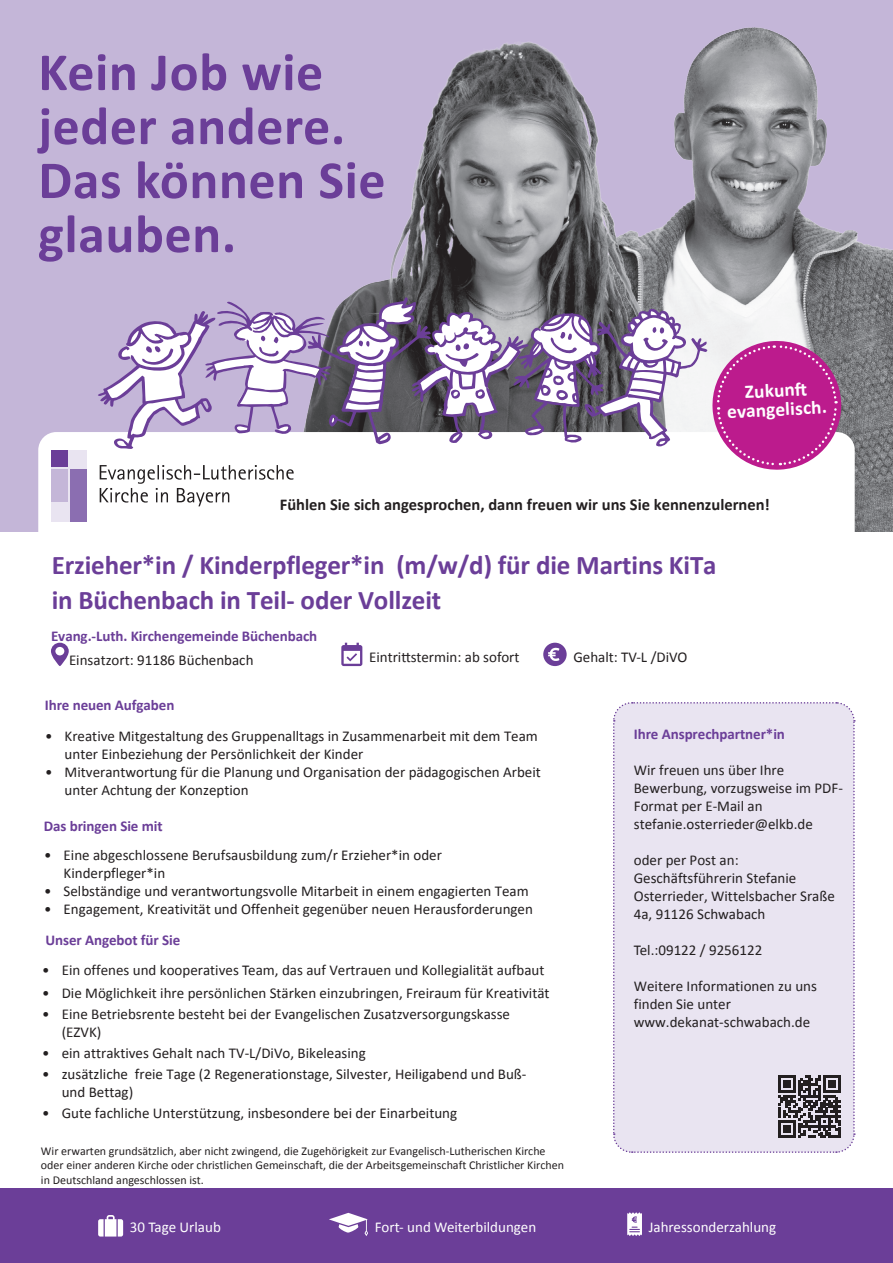
<style>
.page{position:relative;width:893px;height:1263px;background:#fff}
.page>*{position:absolute;margin:0;border:0;box-sizing:border-box;transform-origin:0 0}
.t1{font:700 54px/54px "Calibri";letter-spacing:.01em;color:#6b3e98}
.t2{font:700 27px/34.7px "Calibri";letter-spacing:-.005em;color:#6b3e98}
.t3{font:700 19.35px "Calibri";color:#fff}
.t4{font:700 16.5px "Calibri";color:#231f20}
.t5{font:15px/18px "Calibri";color:#231f20}
.t6{font:700 15px "Calibri";letter-spacing:-.005em;color:#6b3e98}
.t7{font:15px "Calibri";color:#fff}
.t8{font:12px/14.4px "Calibri";color:#231f20}
</style>
<div class="page">
<div style="left:0;top:1188px;width:893px;height:75px;background:#6b3e98"></div>
<svg style="left:51px;top:643px;width:18px;height:23px"></svg>
<svg style="left:341px;top:643px;width:21px;height:23px"></svg>
<svg style="left:543px;top:643px;width:24px;height:23px"></svg>
<div style="left:0;top:0;width:893px;height:531px;background:#c4b6d8"></div>
<img style="left:349px;top:27px;width:544px;height:504px">
<div style="left:38px;top:432px;width:817px;height:100px;background:#fff"></div>
<div style="left:613px;top:702px;width:242px;height:451px;background:#e9e4f1"></div>
<div style="left:51px;top:450px;width:36px;height:72px;background:#e9e4f1"></div>
<div style="left:71px;top:469px;width:16px;height:53px;background:#8b6eb1"></div>
<div style="left:51px;top:469px;width:16px;height:33px;background:#c4b6d8"></div>
<div style="left:51px;top:450px;width:16px;height:16px;background:#6b3e98"></div>
<svg style="left:98px;top:297px;width:745px;height:209px;background:#c3b0c7"></svg>
<svg style="left:98px;top:1215px;width:25px;height:21px"></svg>
<svg style="left:329px;top:1213px;width:39px;height:23px"></svg>
<svg style="left:627px;top:1212px;width:15px;height:24px"></svg>
<p class="t1" style="left:38px;top:43px;width:286px">Kein Job wie</p>
<p class="t1" style="left:38px;top:97px;width:308px">jeder andere.</p>
<p class="t1" style="left:38px;top:151px;width:349px">Das können Sie glauben.</p>
<p class="t3" style="left:744px;top:378px;width:58px;rotate:-3deg">Zukunft</p>
<p class="t3" style="left:726px;top:398px;width:101px;rotate:-3deg">evangelisch.</p>
<p class="t4" style="left:280px;top:493px;width:492px">Fühlen Sie sich angesprochen, dann freuen wir uns Sie kennenzulernen!</p>
<p class="t2" style="left:52px;top:547px;width:666px">Erzieher*in / Kinderpfleger*in (m/w/d) für die Martins KiTa in Büchenbach in Teil- oder Vollzeit</p>
<p class="t6" style="left:51px;top:625px;width:268px">Evang.-Luth. Kirchengemeinde Büchenbach</p>
<p class="t5" style="left:369px;top:647px;width:152px">Eintrittstermin: ab sofort</p>
<p class="t5" style="left:573px;top:647px;width:115px">Gehalt: TV-L /DiVO</p>
<p class="t6" style="left:45px;top:694px;width:131px">Ihre neuen Aufgaben</p>
<p class="t5" style="left:65px;top:726px;width:475px;text-indent:-20px">• Kreative Mitgestaltung des Gruppenalltags in Zusammenarbeit mit dem Team unter Einbeziehung der Persönlichkeit der Kinder</p>
<p class="t5" style="left:65px;top:762px;width:478px;text-indent:-20px">• Mitverantwortung für die Planung und Organisation der pädagogischen Arbeit unter Achtung der Konzeption</p>
<p class="t6" style="left:44px;top:815px;width:120px">Das bringen Sie mit</p>
<p class="t5" style="left:64px;top:846px;width:380px;text-indent:-20px">• Eine abgeschlossene Berufsausbildung zum/r Erzieher*in oder<br>Kinderpfleger*in</p>
<p class="t5" style="left:44px;top:882px;width:486px">• Selbständige und verantwortungsvolle Mitarbeit in einem engagierten Team</p>
<p class="t5" style="left:44px;top:900px;width:490px">• Engagement, Kreativität und Offenheit gegenüber neuen Herausforderungen</p>
<p class="t6" style="left:46px;top:929px;width:136px">Unser Angebot für Sie</p>
<p class="t5" style="left:42px;top:961px;width:504px">• Ein offenes und kooperatives Team, das auf Vertrauen und Kollegialität aufbaut</p>
<p class="t5" style="left:42px;top:983px;width:509px">• Die Möglichkeit ihre persönlichen Stärken einzubringen, Freiraum für Kreativität</p>
<p class="t5" style="left:62px;top:1004px;width:450px;text-indent:-20px">• Eine Betriebsrente besteht bei der Evangelischen Zusatzversorgungskasse (EZVK)</p>
<p class="t5" style="left:42px;top:1043px;width:325px">• ein attraktives Gehalt nach TV-L/DiVo, Bikeleasing</p>
<p class="t5" style="left:62px;top:1064px;width:466px;text-indent:-20px">• zusätzliche freie Tage (2 Regenerationstage, Silvester, Heiligabend und Buß&shy;und Bettag)</p>
<p class="t5" style="left:42px;top:1103px;width:416px">• Gute fachliche Unterstützung, insbesondere bei der Einarbeitung</p>
<p class="t8" style="left:41px;top:1143px;width:525px">Wir erwarten grundsätzlich, aber nicht zwingend, die Zugehörigkeit zur Evangelisch-Lutherischen Kirche oder einer anderen Kirche oder christlichen Gemeinschaft, die der Arbeitsgemeinschaft Christlicher Kirchen in Deutschland angeschlossen ist.</p>
<p class="t6" style="left:634px;top:723px;width:153px">Ihre Ansprechpartner*in</p>
<p class="t5" style="left:634px;top:760px;width:211px">Wir freuen uns über Ihre<br>Bewerbung, vorzugsweise im PDF-<br>Format per E-Mail an stefanie.osterrieder@elkb.de</p>
<p class="t5" style="left:634px;top:850px;width:203px">oder per Post an:<br>Geschäftsführerin Stefanie<br>Osterrieder, Wittelsbacher Sraße<br>4a, 91126 Schwabach</p>
<p class="t5" style="left:634px;top:940px;width:130px">Tel.:09122 / 9256122</p>
<p class="t5" style="left:634px;top:976px;width:185px">Weitere Informationen zu uns finden Sie unter www.dekanat-schwabach.de</p>
<p class="t7" style="left:130px;top:1217px;width:92px">30 Tage Urlaub</p>
<p class="t7" style="left:375px;top:1216px;width:163px">Fort- und Weiterbildungen</p>
<p class="t7" style="left:649px;top:1216px;width:129px">Jahressonderzahlung</p>
</div>
